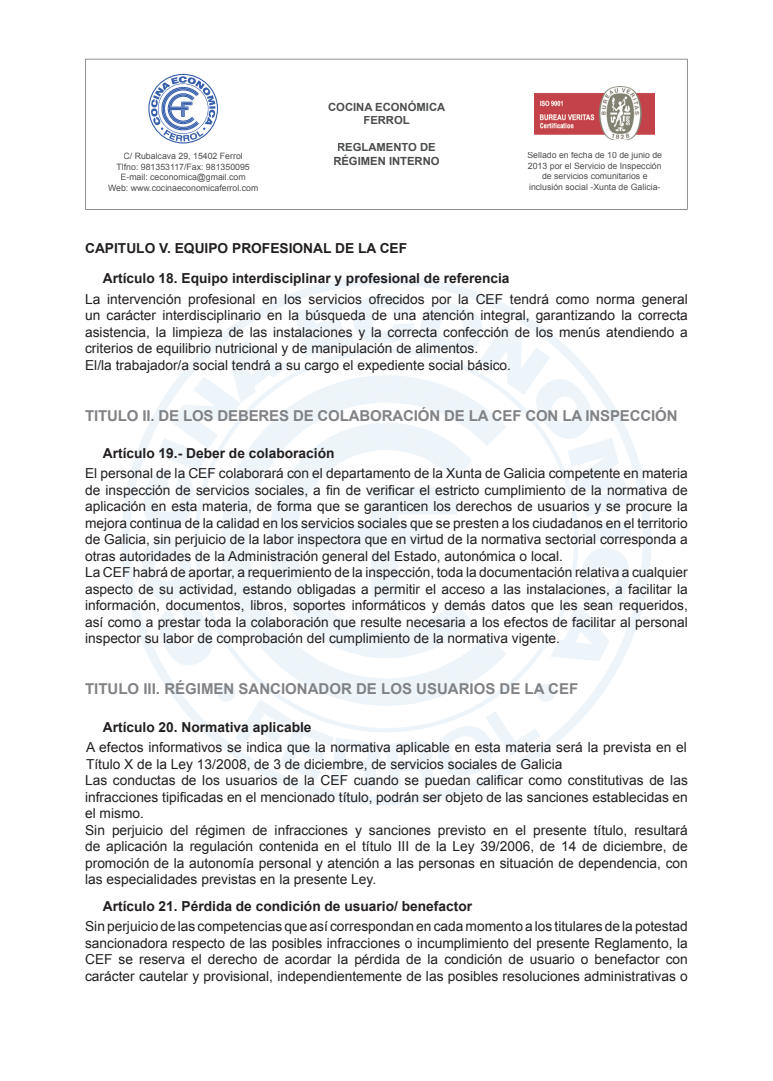
<style>
.page{position:relative;width:773px;height:1081px;background:#fff}
.page>*{position:absolute;margin:0;border:0;box-sizing:border-box;transform-origin:0 0}
.t1{font:700 15px "Arial";letter-spacing:-.01em;color:#808285}
.t2{font:13.75px/16.5px "Arial";color:#231f20}
.t3{font:700 13.75px "Arial";color:#231f20}
.t4{font:700 11.25px/13.5px "Arial";color:#4b4c4d;text-align:center}
.t5{font:8.75px/10.5px "Arial";color:#4b4c4d;text-align:center}
</style>
<div class="page">
<svg style="left:122px;top:276px;width:529px;height:529px"></svg>
<svg style="left:142px;top:295px;width:489px;height:495px"></svg>
<svg style="left:85px;top:59px;width:602px;height:151px"></svg>
<p class="t5" style="left:108px;top:151px;width:152px">C/ Rubalcava 29, 15402 Ferrol<br>Tlfno: 981353117/Fax: 981350095<br>E-mail: ceconomica@gmail.com<br>Web: www.cocinaeconomicaferrol.com</p>
<p class="t4" style="left:328px;top:100px;width:119px">COCINA ECONÓMICA<br>FERROL</p>
<p class="t4" style="left:333px;top:141px;width:108px">REGLAMENTO DE<br>RÉGIMEN INTERNO</p>
<p class="t5" style="left:527px;top:150px;width:136px">Sellado en fecha de 10 de junio de<br>2013 por el Servicio de Inspección de servicios comunitarios e inclusión social -Xunta de Galicia-</p>
<p class="t3" style="left:85px;top:240px;width:323px">CAPITULO V. EQUIPO PROFESIONAL DE LA CEF</p>
<p class="t3" style="left:103px;top:271px;width:408px">Artículo 18. Equipo interdisciplinar y profesional de referencia</p>
<p class="t2" style="left:85px;top:290px;width:604px">La intervención profesional en los servicios ofrecidos por la CEF tendrá como norma general un carácter interdisciplinario en la búsqueda de una atención integral, garantizando la correcta asistencia, la limpieza de las instalaciones y la correcta confección de los menús atendiendo a criterios de equilibrio nutricional y de manipulación de alimentos.<br>El/la trabajador/a social tendrá a su cargo el expediente social básico.</p>
<p class="t1" style="left:85px;top:407px;width:594px">TITULO II. DE LOS DEBERES DE COLABORACIÓN DE LA CEF CON LA INSPECCIÓN</p>
<p class="t3" style="left:103px;top:446px;width:233px">Artículo 19.- Deber de colaboración</p>
<p class="t2" style="left:85px;top:465px;width:604px">El personal de la CEF colaborará con el departamento de la Xunta de Galicia competente en materia de inspección de servicios sociales, a fin de verificar el estricto cumplimiento de la normativa de aplicación en esta materia, de forma que se garanticen los derechos de usuarios y se procure la mejora continua de la calidad en los servicios sociales que se presten a los ciudadanos en el territorio de Galicia, sin perjuicio de la labor inspectora que en virtud de la normativa sectorial corresponda a otras autoridades de la Administración general del Estado, autonómica o local.<br>La CEF habrá de aportar, a requerimiento de la inspección, toda la documentación relativa a cualquier aspecto de su actividad, estando obligadas a permitir el acceso a las instalaciones, a facilitar la información, documentos, libros, soportes informáticos y demás datos que les sean requeridos, así como a prestar toda la colaboración que resulte necesaria a los efectos de facilitar al personal inspector su labor de comprobación del cumplimiento de la normativa vigente.</p>
<p class="t1" style="left:85px;top:681px;width:494px">TITULO III. RÉGIMEN SANCIONADOR DE LOS USUARIOS DE LA CEF</p>
<p class="t3" style="left:103px;top:719px;width:210px">Artículo 20. Normativa aplicable</p>
<p class="t2" style="left:85px;top:739px;width:604px">A efectos informativos se indica que la normativa aplicable en esta materia será la prevista en el Título X de la Ley 13/2008, de 3 de diciembre, de servicios sociales de Galicia<br>Las conductas de los usuarios de la CEF cuando se puedan calificar como constitutivas de las infracciones tipificadas en el mencionado título, podrán ser objeto de las sanciones establecidas en el mismo.<br>Sin perjuicio del régimen de infracciones y sanciones previsto en el presente título, resultará de aplicación la regulación contenida en el título III de la Ley 39/2006, de 14 de diciembre, de promoción de la autonomía personal y atención a las personas en situación de dependencia, con las especialidades previstas en la presente Ley.</p>
<p class="t3" style="left:103px;top:899px;width:371px">Artículo 21. Pérdida de condición de usuario/ benefactor</p>
<p class="t2" style="left:85px;top:918px;width:604px;text-align:justify">Sin perjuicio de las competencias que así correspondan en cada momento a los titulares de la potestad sancionadora respecto de las posibles infracciones o incumplimiento del presente Reglamento, la CEF se reserva el derecho de acordar la pérdida de la condición de usuario o benefactor con carácter cautelar y provisional, independientemente de las posibles resoluciones administrativas o</p>
</div>
